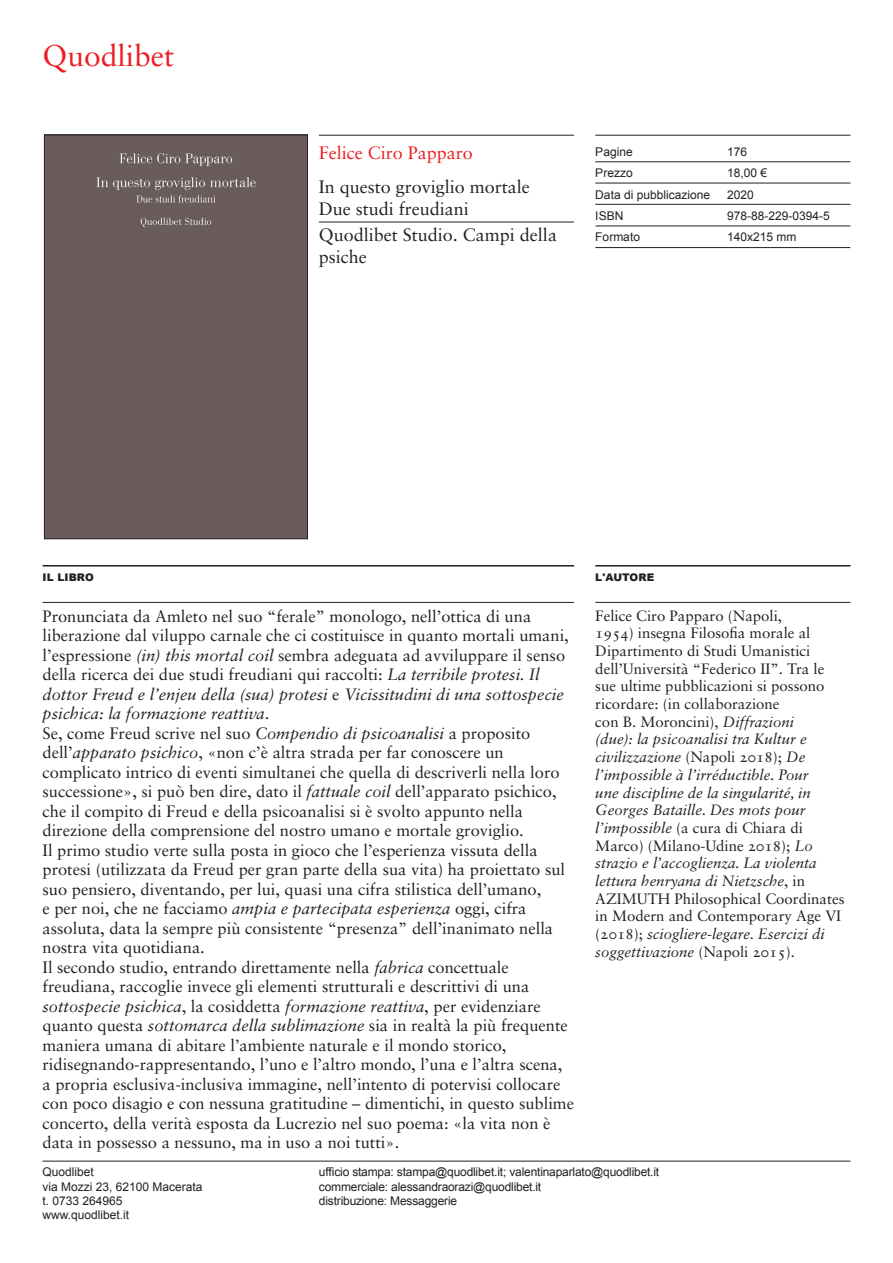
<style>
.page{position:relative;width:893px;height:1263px;background:#fff}
.page>*{position:absolute;margin:0;border:0;box-sizing:border-box;transform-origin:0 0}
.t1{font:30px "Sabon Roman Os F";color:#ee1d23}
.t2{font:18px/21.6px "Sabon Roman Os F";color:#231f20}
.t3{font:18px "Sabon Roman Os F";color:#ee1d23}
.t4{font:16.5px/19.5px "Sabon Roman Os F";color:#231f20}
.t5{font:15px/17.7px "Sabon Roman Os F";color:#231f20}
.t6{font:12px/21.3px "Arial";letter-spacing:-.01em;color:#231f20}
.t7{font:900 10.5px "Arial";letter-spacing:.01em;color:#231f20}
.s1{font-family:"Sabon Italic Os F"}
</style>
<div class="page">
<hr style="left:43px;top:1161px;width:807px;height:1px;background:#231f20">
<hr style="left:319px;top:135px;width:255px;height:1px;background:#231f20">
<hr style="left:43px;top:565px;width:531px;height:1px;background:#231f20">
<hr style="left:595px;top:565px;width:255px;height:1px;background:#231f20">
<hr style="left:43px;top:602px;width:531px;height:1px;background:#231f20">
<hr style="left:595px;top:602px;width:255px;height:1px;background:#231f20">
<div style="left:46px;top:137px;width:260px;height:400px;background:#6a5c5c"></div>
<div style="left:44px;top:135px;width:264px;height:404px;border:1px solid #231f20"></div>
<hr style="left:595px;top:135px;width:255px;height:1px;background:#231f20">
<hr style="left:595px;top:162px;width:255px;height:1px;background:#231f20">
<hr style="left:595px;top:183px;width:255px;height:1px;background:#231f20">
<hr style="left:595px;top:204px;width:255px;height:1px;background:#231f20">
<hr style="left:595px;top:226px;width:255px;height:1px;background:#231f20">
<hr style="left:595px;top:247px;width:255px;height:1px;background:#231f20">
<hr style="left:319px;top:222px;width:255px;height:1px;background:#231f20">
<p class="t1" style="left:43px;top:38px;width:133px">Quodlibet</p>
<p class="t3" style="left:319px;top:142px;width:156px">Felice Ciro Papparo</p>
<p class="t2" style="left:319px;top:176px;width:213px">In questo groviglio mortale</p>
<p class="t2" style="left:319px;top:198px;width:152px">Due studi freudiani</p>
<p class="t2" style="left:319px;top:224px;width:240px">Quodlibet Studio. Campi della psiche</p>
<p class="t6" style="left:595px;top:141px;width:39px">Pagine</p>
<p class="t6" style="left:595px;top:163px;width:39px">Prezzo</p>
<p class="t6" style="left:595px;top:184px;width:116px">Data di pubblicazione</p>
<p class="t6" style="left:595px;top:205px;width:30px">ISBN</p>
<p class="t6" style="left:595px;top:226px;width:46px">Formato</p>
<p class="t6" style="left:727px;top:141px;width:22px">176</p>
<p class="t6" style="left:727px;top:163px;width:42px">18,00 €</p>
<p class="t6" style="left:727px;top:184px;width:28px">2020</p>
<p class="t6" style="left:727px;top:205px;width:104px">978-88-229-0394-5<br>140x215 mm</p>
<p class="t7" style="left:43px;top:570px;width:53px">IL LIBRO</p>
<p class="t7" style="left:595px;top:570px;width:60px">L'AUTORE</p>
<p class="t4" style="left:43px;top:606px;width:528px">Pronunciata da Amleto nel suo “ferale” monologo, nell’ottica di una liberazione dal viluppo carnale che ci costituisce in quanto mortali umani, l’espressione <span class="s1">(in) this mortal coil</span> sembra adeguata ad avviluppare il senso della ricerca dei due studi freudiani qui raccolti: <span class="s1">La terribile protesi. Il dottor Freud e l’enjeu della (sua) protesi</span> e <span class="s1">Vicissitudini di una sottospecie psichica: la formazione reattiva</span>.</p>
<p class="t4" style="left:43px;top:723px;width:519px">Se, come Freud scrive nel suo <span class="s1">Compendio di psicoanalisi</span> a proposito dell’<span class="s1">apparato psichico</span>, «non c’è altra strada per far conoscere un complicato intrico di eventi simultanei che quella di descriverli nella loro successione», si può ben dire, dato il <span class="s1">fattuale coil</span> dell’apparato psichico, che il compito di Freud e della psicoanalisi si è svolto appunto nella direzione della comprensione del nostro umano e mortale groviglio.</p>
<p class="t4" style="left:43px;top:840px;width:524px">Il primo studio verte sulla posta in gioco che l’esperienza vissuta della protesi (utilizzata da Freud per gran parte della sua vita) ha proiettato sul suo pensiero, diventando, per lui, quasi una cifra stilistica dell’umano,<br>e per noi, che ne facciamo <span class="s1">ampia e partecipata esperienza</span> oggi, cifra assoluta, data la sempre più consistente “presenza” dell’inanimato nella nostra vita quotidiana.</p>
<p class="t4" style="left:43px;top:957px;width:533px">Il secondo studio, entrando direttamente nella <span class="s1">fabrica</span> concettuale freudiana, raccoglie invece gli elementi strutturali e descrittivi di una <span class="s1">sottospecie psichica</span>, la cosiddetta <span class="s1">formazione reattiva</span>, per evidenziare quanto questa <span class="s1">sottomarca della sublimazione</span> sia in realtà la più frequente maniera umana di abitare l’ambiente naturale e il mondo storico, ridisegnando-rappresentando, l’uno e l’altro mondo, l’una e l’altra scena, a propria esclusiva-inclusiva immagine, nell’intento di potervisi collocare con poco disagio e con nessuna gratitudine – dimentichi, in questo sublime concerto, della verità esposta da Lucrezio nel suo poema: «la vita non è data in possesso a nessuno, ma in uso a noi tutti».</p>
<p class="t5" style="left:595px;top:606px;width:251px">Felice Ciro Papparo (Napoli,<br>1954) insegna Filosofia morale al Dipartimento di Studi Umanistici dell’Università “Federico II”. Tra le sue ultime pubblicazioni si possono ricordare: (in collaborazione<br>con B. Moroncini), <span class="s1">Diffrazioni<br>(due): la psicoanalisi tra Kultur e civilizzazione</span> (Napoli 2018); <span class="s1">De l’impossible à l’irréductible. Pour<br>une discipline de la singularité, in Georges Bataille. Des mots pour l’impossible</span> (a cura di Chiara di Marco) (Milano-Udine 2018); <span class="s1">Lo strazio e l’accoglienza. La violenta lettura henryana di Nietzsche</span>, in AZIMUTH Philosophical Coordinates in Modern and Contemporary Age VI (2018); <span class="s1">sciogliere-legare. Esercizi di soggettivazione</span> (Napoli 2015).</p>
<p class="t6" style="left:43px;top:1162px;width:53px">Quodlibet</p>
<p class="t6" style="left:43px;top:1176px;width:162px">via Mozzi 23, 62100 Macerata</p>
<p class="t6" style="left:43px;top:1190px;width:82px">t. 0733 264965</p>
<p class="t6" style="left:43px;top:1204px;width:88px">www.quodlibet.it</p>
<p class="t6" style="left:319px;top:1162px;width:342px">ufficio stampa: stampa@quodlibet.it; valentinaparlato@quodlibet.it</p>
<p class="t6" style="left:319px;top:1176px;width:224px">commerciale: alessandraorazi@quodlibet.it</p>
<p class="t6" style="left:319px;top:1190px;width:140px">distribuzione: Messaggerie</p>
</div>
